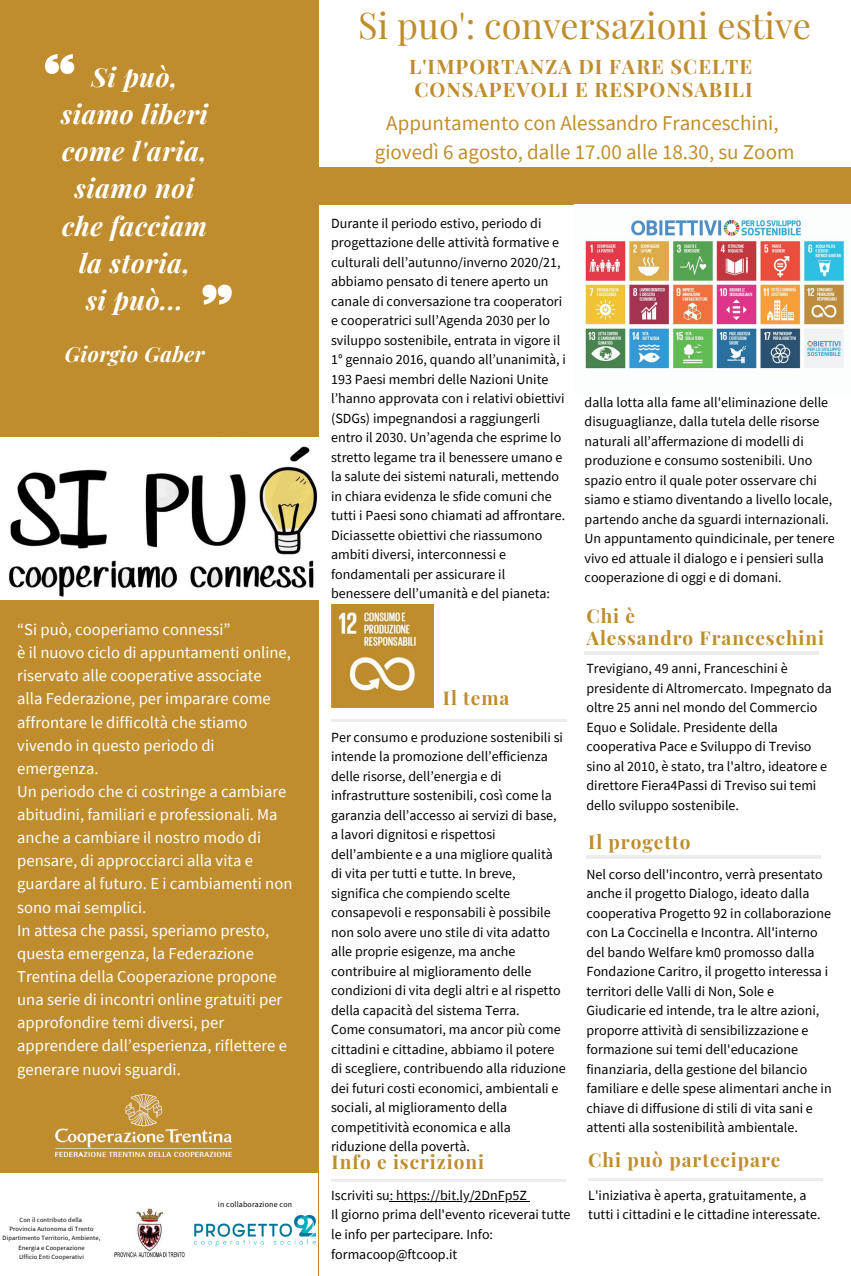
<style>
.page{position:relative;width:851px;height:1276px;background:#fff}
.page>*{position:absolute;margin:0;border:0;box-sizing:border-box;transform-origin:0 0}
.t1{font:36px "Playfair Display";color:#bf8d2d}
.t2{font:italic 700 26.3px/37.2px "Playfair Display";letter-spacing:.02em;color:#fff;text-align:center}
.t3{font:21px/29.3px "Source Sans Pro";color:#bf8d2d;text-align:center}
.t4{font:italic 700 21px "Playfair Display";letter-spacing:.02em;color:#fff}
.t5{font:700 20px/23.4px "Playfair Display";letter-spacing:.05em;color:#bf8d2d}
.t6{font:700 19px/21.9px "Playfair Display";letter-spacing:.05em;color:#bf8d2d}
.t7{font:16.6px/23.1px "Source Sans Pro";color:#fff}
.t8{font:14px/19.5px "Source Sans Pro";color:#000}
.t9{font:7.9px "Source Sans Pro";letter-spacing:.02em;color:#000}
.t10{font:6.4px/9.2px "Source Sans Pro";letter-spacing:.02em;color:#000;text-align:center}
</style>
<div class="page">
<div style="left:0;top:0;width:319px;height:1276px;background:#bf8d2d"></div>
<div style="left:232px;top:167px;width:618px;height:37px;background:#bf8d2d"></div>
<img style="left:55px;top:1095px;width:176px;height:61px">
<svg style="left:45px;top:54px;width:29px;height:20px"></svg>
<img style="left:0;top:437px;width:319px;height:163px">
<svg style="left:202px;top:285px;width:30px;height:20px"></svg>
<div style="left:0;top:1173px;width:318px;height:103px;background:#fff"></div>
<hr style="left:331px;top:719px;width:235px;height:2px;background:#000">
<hr style="left:588px;top:1178px;width:234px;height:2px;background:#000">
<hr style="left:331px;top:1180px;width:235px;height:2px;background:#000">
<hr style="left:584px;top:652px;width:234px;height:2px;background:#000">
<img style="left:331px;top:604px;width:103px;height:103px">
<img style="left:585px;top:218px;width:260px;height:151px">
<hr style="left:586px;top:856px;width:234px;height:2px;background:#000">
<img style="left:115px;top:1209px;width:69px;height:48px">
<img style="left:194px;top:1216px;width:122px;height:30px">
<hr style="left:390px;top:1200px;width:137px;height:1px;background:#000">
<h2 class="t2" style="left:61px;top:57px;width:148px">Si può, siamo liberi come l'aria, siamo noi che facciam la storia,<br>si può...</h2>
<h3 class="t4" style="left:65px;top:339px;width:141px">Giorgio Gaber</h3>
<p class="t7" style="left:17px;top:617px;width:277px">“Si può, cooperiamo connessi”<br>è il nuovo ciclo di appuntamenti online, riservato alle cooperative associate<br>alla Federazione, per imparare come affrontare le difficoltà che stiamo vivendo in questo periodo di emergenza.<br>Un periodo che ci costringe a cambiare abitudini, familiari e professionali. Ma anche a cambiare il nostro modo di pensare, di approcciarci alla vita e guardare al futuro. E i cambiamenti non sono mai semplici.<br>In attesa che passi, speriamo presto, questa emergenza, la Federazione Trentina della Cooperazione propone una serie di incontri online gratuiti per approfondire temi diversi, per apprendere dall’esperienza, riflettere e generare nuovi sguardi.</p>
<p class="t10" style="left:3px;top:1215px;width:99px">Con il contributo della<br>Provincia Autonoma di Trento<br>Dipartimento Territorio, Ambiente,<br>Energia e Cooperazione<br>Ufficio Enti Cooperativi</p>
<p class="t9" style="left:218px;top:1199px;width:76px">in collaborazione con</p>
<h1 class="t1" style="left:358px;top:0;width:454px">Si puo': conversazioni estive</h1>
<h3 class="t5" style="left:409px;top:54px;width:345px">L'IMPORTANZA DI FARE SCELTE<br>CONSAPEVOLI E RESPONSABILI</h3>
<h3 class="t3" style="left:375px;top:108px;width:421px">Appuntamento con Alessandro Franceschini, giovedì 6 agosto, dalle 17.00 alle 18.30, su Zoom</h3>
<p class="t8" style="left:331px;top:213px;width:236px">Durante il periodo estivo, periodo di progettazione delle attività formative e culturali dell’autunno/inverno 2020/21, abbiamo pensato di tenere aperto un canale di conversazione tra cooperatori e cooperatrici sull’Agenda 2030 per lo sviluppo sostenibile, entrata in vigore il 1° gennaio 2016, quando all’unanimità, i 193 Paesi membri delle Nazioni Unite l’hanno approvata con i relativi obiettivi (SDGs) impegnandosi a raggiungerli entro il 2030. Un’agenda che esprime lo stretto legame tra il benessere umano e la salute dei sistemi naturali, mettendo in chiara evidenza le sfide comuni che tutti i Paesi sono chiamati ad affrontare.<br>Diciassette obiettivi che riassumono ambiti diversi, interconnessi e fondamentali per assicurare il benessere dell’umanità e del pianeta:</p>
<h3 class="t6" style="left:443px;top:686px;width:68px">Il tema</h3>
<p class="t8" style="left:331px;top:727px;width:236px">Per consumo e produzione sostenibili si intende la promozione dell’efficienza delle risorse, dell’energia e di infrastrutture sostenibili, così come la garanzia dell’accesso ai servizi di base, a lavori dignitosi e rispettosi dell’ambiente e a una migliore qualità di vita per tutti e tutte. In breve, significa che compiendo scelte consapevoli e responsabili è possibile non solo avere uno stile di vita adatto alle proprie esigenze, ma anche contribuire al miglioramento delle condizioni di vita degli altri e al rispetto della capacità del sistema Terra.<br>Come consumatori, ma ancor più come cittadini e cittadine, abbiamo il potere di scegliere, contribuendo alla riduzione dei futuri costi economici, ambientali e sociali, al miglioramento della competitività economica e alla riduzione della povertà.</p>
<h3 class="t6" style="left:331px;top:1150px;width:154px">Info e iscrizioni</h3>
<p class="t8" style="left:331px;top:1185px;width:241px">Iscriviti su: https://bit.ly/2DnFp5Z<br>Il giorno prima dell'evento riceverai tutte le info per partecipare. Info: formacoop@ftcoop.it</p>
<p class="t8" style="left:584px;top:392px;width:251px">dalla lotta alla fame all'eliminazione delle disuguaglianze, dalla tutela delle risorse naturali all’affermazione di modelli di produzione e consumo sostenibili. Uno spazio entro il quale poter osservare chi siamo e stiamo diventando a livello locale, partendo anche da sguardi internazionali.<br>Un appuntamento quindicinale, per tenere vivo ed attuale il dialogo e i pensieri sulla cooperazione di oggi e di domani.</p>
<h3 class="t6" style="left:586px;top:604px;width:239px">Chi è<br>Alessandro Franceschini</h3>
<p class="t8" style="left:586px;top:658px;width:247px">Trevigiano, 49 anni, Franceschini è presidente di Altromercato. Impegnato da oltre 25 anni nel mondo del Commercio Equo e Solidale. Presidente della cooperativa Pace e Sviluppo di Treviso sino al 2010, è stato, tra l'altro, ideatore e direttore Fiera4Passi di Treviso sui temi dello sviluppo sostenibile.</p>
<h3 class="t6" style="left:588px;top:830px;width:104px">Il progetto</h3>
<p class="t8" style="left:586px;top:864px;width:247px">Nel corso dell'incontro, verrà presentato anche il progetto Dialogo, ideato dalla cooperativa Progetto 92 in collaborazione con La Coccinella e Incontra. All'interno del bando Welfare km0 promosso dalla Fondazione Caritro, il progetto interessa i territori delle Valli di Non, Sole e Giudicarie ed intende, tra le altre azioni, proporre attività di sensibilizzazione e formazione sui temi dell'educazione finanziaria, della gestione del bilancio familiare e delle spese alimentari anche in chiave di diffusione di stili di vita sani e attenti alla sostenibilità ambientale.</p>
<h3 class="t6" style="left:588px;top:1148px;width:194px">Chi può partecipare</h3>
<p class="t8" style="left:588px;top:1185px;width:234px">L'iniziativa è aperta, gratuitamente, a tutti i cittadini e le cittadine interessate.</p>
</div>
